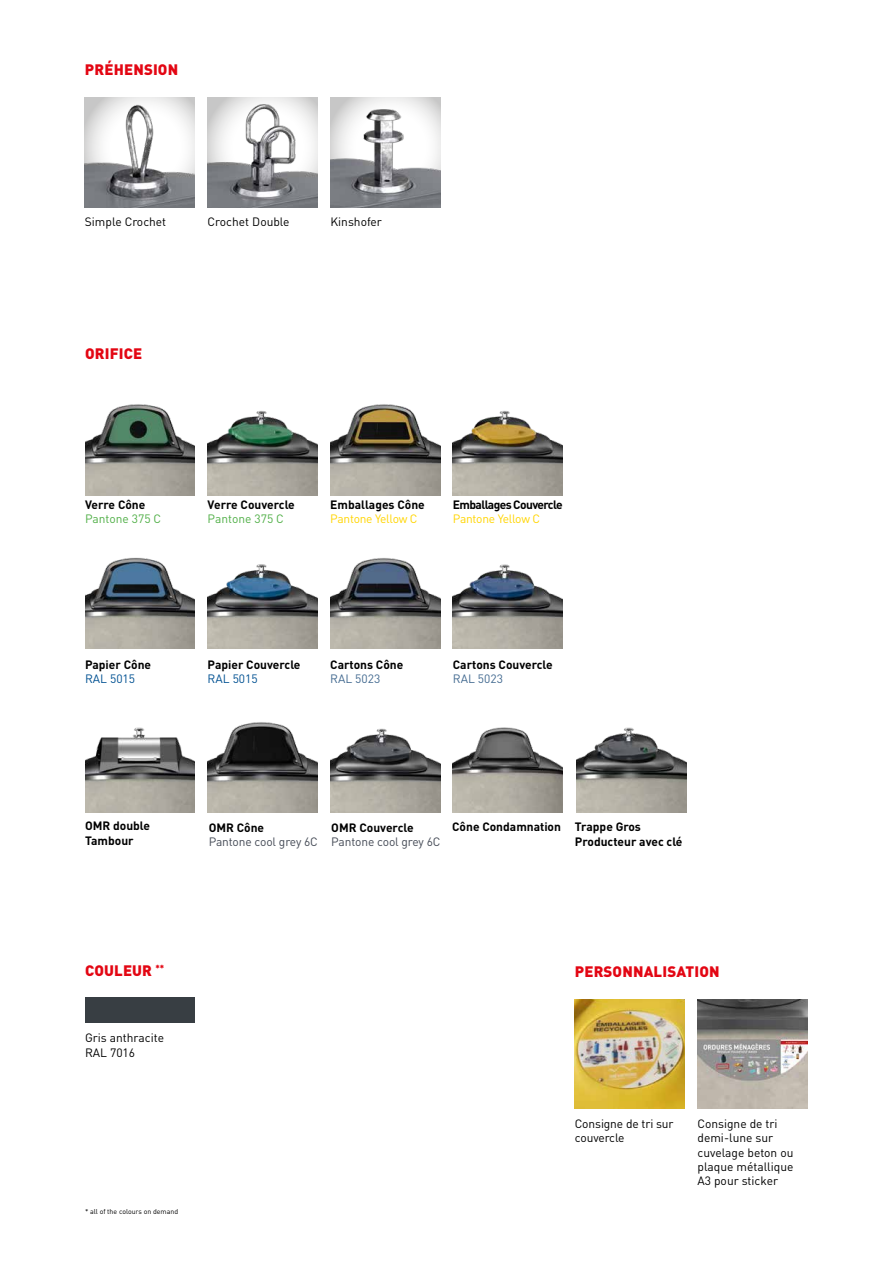
<style>
.page{position:relative;width:893px;height:1263px;background:#fff}
.page>*{position:absolute;margin:0;border:0;box-sizing:border-box;transform-origin:0 0}
.t1{font:900 15px "DIN Pro";letter-spacing:.01em;color:#e30613}
.t2{font:700 12px/14.4px "DIN Pro";color:#000}
.t3{font:12px/14.4px "DIN Pro";color:#000}
.t4{font:12px "DIN Pro";letter-spacing:-.01em;color:#444a55}
.t5{font:12px "DIN Pro";letter-spacing:-.02em;color:#ffd500}
.t6{font:12px "DIN Pro";color:#50af47}
.t7{font:700 12px "DIN Pro";letter-spacing:-.05em;color:#000}
.t8{font:12px "DIN Pro";color:#446b91}
.t9{font:12px "DIN Pro";color:#005192}
.t10{font:7.05px "DIN Pro";color:#000}
</style>
<div class="page">
<img style="left:85px;top:98px;width:110px;height:110px">
<img style="left:208px;top:98px;width:109px;height:110px">
<img style="left:330px;top:98px;width:110px;height:110px">
<div style="left:85px;top:997px;width:110px;height:25px;background:#383e43"></div>
<img style="left:85px;top:404px;width:110px;height:91px">
<img style="left:330px;top:404px;width:110px;height:91px">
<img style="left:208px;top:411px;width:109px;height:84px">
<img style="left:453px;top:411px;width:110px;height:84px">
<img style="left:85px;top:557px;width:110px;height:92px">
<img style="left:330px;top:558px;width:110px;height:91px">
<img style="left:208px;top:564px;width:109px;height:85px">
<img style="left:453px;top:564px;width:110px;height:85px">
<img style="left:85px;top:727px;width:110px;height:85px">
<img style="left:330px;top:728px;width:110px;height:84px">
<img style="left:208px;top:722px;width:109px;height:90px">
<img style="left:453px;top:727px;width:110px;height:85px">
<img style="left:576px;top:727px;width:110px;height:85px">
<img style="left:575px;top:999px;width:110px;height:110px">
<img style="left:697px;top:999px;width:110px;height:110px">
<p class="t1" style="left:85px;top:60px;width:95px">PRÉHENSION</p>
<p class="t3" style="left:85px;top:214px;width:83px">Simple Crochet</p>
<p class="t3" style="left:208px;top:214px;width:83px">Crochet Double</p>
<p class="t3" style="left:330px;top:214px;width:53px">Kinshofer</p>
<p class="t1" style="left:85px;top:344px;width:59px">ORIFICE</p>
<p class="t2" style="left:85px;top:497px;width:62px">Verre Cône</p>
<p class="t6" style="left:85px;top:511px;width:78px">Pantone 375 C</p>
<p class="t2" style="left:208px;top:497px;width:89px">Verre Couvercle</p>
<p class="t6" style="left:208px;top:511px;width:78px">Pantone 375 C</p>
<p class="t2" style="left:330px;top:497px;width:96px">Emballages Cône</p>
<p class="t5" style="left:330px;top:511px;width:89px">Pantone Yellow C</p>
<p class="t7" style="left:453px;top:496px;width:111px">Emballages Couvercle</p>
<p class="t5" style="left:453px;top:511px;width:89px">Pantone Yellow C</p>
<p class="t2" style="left:85px;top:657px;width:68px">Papier Cône</p>
<p class="t9" style="left:85px;top:671px;width:52px">RAL 5015</p>
<p class="t2" style="left:208px;top:657px;width:94px">Papier Couvercle</p>
<p class="t9" style="left:208px;top:671px;width:52px">RAL 5015</p>
<p class="t2" style="left:330px;top:657px;width:75px">Cartons Cône</p>
<p class="t8" style="left:330px;top:671px;width:52px">RAL 5023</p>
<p class="t2" style="left:453px;top:657px;width:101px">Cartons Couvercle</p>
<p class="t8" style="left:453px;top:671px;width:52px">RAL 5023</p>
<p class="t2" style="left:85px;top:818px;width:67px">OMR double<br>Tambour</p>
<p class="t2" style="left:209px;top:820px;width:57px">OMR Cône</p>
<p class="t4" style="left:209px;top:834px;width:111px">Pantone cool grey 6C</p>
<p class="t2" style="left:331px;top:820px;width:84px">OMR Couvercle</p>
<p class="t4" style="left:331px;top:834px;width:111px">Pantone cool grey 6C</p>
<p class="t2" style="left:452px;top:819px;width:110px">Cône Condamnation</p>
<p class="t2" style="left:575px;top:819px;width:109px">Trappe Gros<br>Producteur avec clé</p>
<p class="t1" style="left:85px;top:960px;width:81px">COULEUR <sup>**</sup></p>
<p class="t3" style="left:85px;top:1030px;width:81px">Gris anthracite<br>RAL 7016</p>
<p class="t10" style="left:85px;top:1207px;width:95px">* all of the colours on demand</p>
<p class="t1" style="left:575px;top:961px;width:146px">PERSONNALISATION</p>
<p class="t3" style="left:575px;top:1116px;width:100px">Consigne de tri sur couvercle</p>
<p class="t3" style="left:697px;top:1116px;width:98px">Consigne de tri demi-lune sur cuvelage beton ou plaque métallique<br>A3 pour sticker</p>
</div>
